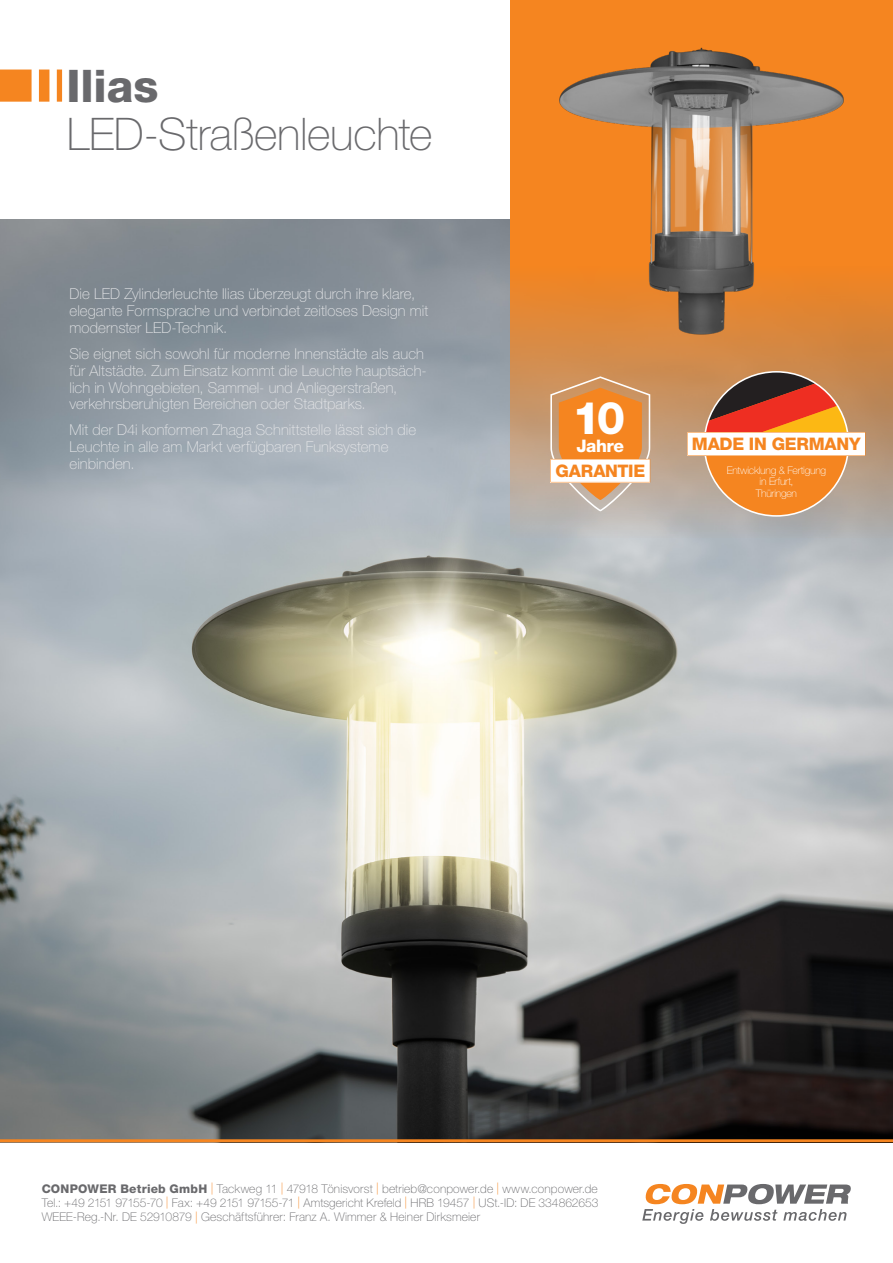
<style>
.page{position:relative;width:893px;height:1263px;background:#fff}
.page>*{position:absolute;margin:0;border:0;box-sizing:border-box;transform-origin:0 0}
.t1{font:100 45px "Helvetica Neue LT Pro";letter-spacing:-.01em;color:#69696c}
.t2{font:800 45px "Helvetica Neue LT Pro";letter-spacing:-.005em;color:#69696c}
.t3{font:800 45px "Helvetica Neue LT Pro";color:#fff}
.t4{font:800 17.25px "Helvetica Neue LT Pro";letter-spacing:-.015em;color:#f58520}
.t5{font:800 17.25px "Helvetica Neue LT Pro";letter-spacing:-.025em;color:#fff}
.Fließtext{font:100 15px/17px "Helvetica Neue LT Pro";letter-spacing:.005em;color:#e6e7e9}
.t6{font:100 12px/14.4px "Helvetica Neue LT Pro";letter-spacing:.015em;color:#69696c;text-align:justify}
.t7{font:100 10.5px/11.4px "Helvetica Neue LT Pro";letter-spacing:-.02em;color:#fff;text-align:center}
.s1{font-weight:800}
.s2{color:#f58520}
</style>
<div class="page">
<svg style="left:642px;top:1184px;width:209px;height:40px"></svg>
<img style="left:0;top:219px;width:893px;height:920px">
<svg style="left:510px;top:0;width:383px;height:538px;background:#cd9b6e"></svg>
<svg style="left:0;top:70px;width:62px;height:32px"></svg>
<img style="left:523px;top:13px;width:357px;height:357px">
<svg style="left:550px;top:376px;width:100px;height:135px"></svg>
<div style="left:704px;top:372px;width:144px;height:144px;background:#f58520;border-radius:72px"></div>
<svg style="left:687px;top:372px;width:178px;height:84px;background:#cc8e70"></svg>
<hr style="left:0;top:1139px;width:893px;height:3px;background:#f58520">
<p class="t2" style="left:67px;top:59px;width:93px">Ilias</p>
<p class="t1" style="left:67px;top:108px;width:367px">LED-Straßenleuchte</p>
<p class="Fließtext" style="left:70px;top:285px;width:360px">Die LED Zylinderleuchte Ilias überzeugt durch ihre klare, elegante Formsprache und verbindet zeitloses Design mit modernster LED-Technik.</p>
<p class="Fließtext" style="left:70px;top:345px;width:359px">Sie eignet sich sowohl für moderne Innenstädte als auch für Altstädte. Zum Einsatz kommt die Leuchte hauptsäch&shy;lich in Wohngebieten, Sammel- und Anliegerstraßen, verkehrsberuhigten Bereichen oder Stadtparks.</p>
<p class="Fließtext" style="left:70px;top:421px;width:348px">Mit der D4i konformen Zhaga Schnittstelle lässt sich die<br>Leuchte in alle am Markt verfügbaren Funksysteme einbinden.</p>
<p class="t3" style="left:572px;top:392px;width:54px">10</p>
<p class="t5" style="left:576px;top:435px;width:49px">Jahre</p>
<p class="t4" style="left:692px;top:434px;width:170px">MADE IN GERMANY</p>
<p class="t7" style="left:727px;top:464px;width:101px">Entwicklung &amp; Fertigung in Erfurt,<br>Thüringen</p>
<p class="t4" style="left:556px;top:460px;width:91px">GARANTIE</p>
<p class="t6" style="left:42px;top:1181px;width:558px"><span class="s1">CONPOWER Betrieb GmbH</span> <span class="s2">|</span> Tackweg 11 <span class="s2">|</span> 47918 Tönisvorst <span class="s2">|</span> betrieb@conpower.de <span class="s2">|</span> www.conpower.de Tel.: +49 2151 97155-70 <span class="s2">|</span> Fax: +49 2151 97155-71 <span class="s2">|</span> Amtsgericht Krefeld <span class="s2">|</span> HRB 19457 <span class="s2">|</span> USt.-ID: DE 334862653<br>WEEE-Reg.-Nr. DE 52910879 <span class="s2">|</span> Geschäftsführer: Franz A. Wimmer &amp; Heiner Dirksmeier</p>
</div>
